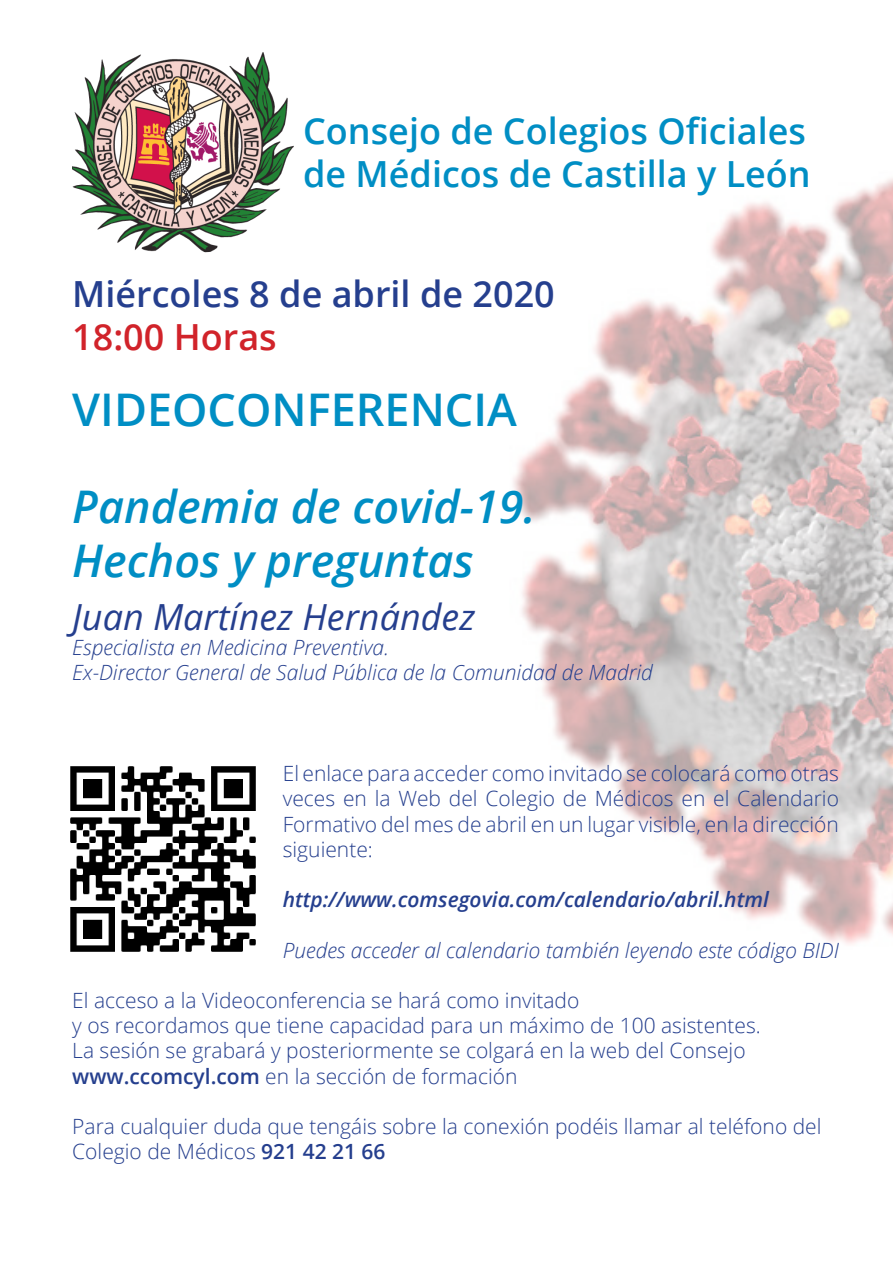
<style>
.page{position:relative;width:893px;height:1263px;background:#fff}
.page>*{position:absolute;margin:0;border:0;box-sizing:border-box;transform-origin:0 0}
.Titular{font:italic 600 45px "Open Sans";color:#008ec4}
.t1{font:600 45px "Open Sans";color:#008ec4}
.t2{font:600 36px "Open Sans";color:#008ec4}
.t3{font:600 36px "Open Sans";color:#253f8e}
.Fecha{font:italic 36px "Open Sans";color:#253f8e}
.t4{font:600 36px "Open Sans";color:#d1232a}
.Texto_Normal_sin_cur{font:300 21px/25.2px "Open Sans";color:#253f8e}
.Fecha-2{font:300 21px/25.2px "Open Sans";color:#253f8e;text-align:justify}
.Fecha-3{font:italic 300 21px "Open Sans";color:#253f8e}
.Fecha-4{font:italic 600 21px "Open Sans";color:#253f8e}
.s1{font-weight:600}
</style>
<div class="page">
<img style="left:70px;top:766px;width:186px;height:186px">
<img style="left:513px;top:178px;width:380px;height:766px">
<img style="left:72px;top:52px;width:222px;height:201px">
<p class="t2" style="left:303px;top:106px;width:504px">Consejo de Colegios Oficiales</p>
<p class="t2" style="left:303px;top:149px;width:509px">de Médicos de Castilla y León</p>
<p class="t3" style="left:72px;top:269px;width:484px">Miércoles 8 de abril de 2020</p>
<p class="t4" style="left:72px;top:312px;width:206px">18:00 Horas</p>
<p class="t1" style="left:72px;top:378px;width:446px">VIDEOCONFERENCIA</p>
<p class="Titular" style="left:72px;top:476px;width:465px">Pandemia de covid-19.</p>
<p class="Titular" style="left:72px;top:530px;width:403px">Hechos y preguntas</p>
<p class="Fecha" style="left:72px;top:592px;width:405px">Juan Martínez Hernández</p>
<p class="Fecha-3" style="left:72px;top:633px;width:318px">Especialista en Medicina Preventiva.</p>
<p class="Fecha-3" style="left:72px;top:658px;width:582px">Ex-Director General de Salud Pública de la Comunidad de Madrid</p>
<p class="Fecha-2" style="left:283px;top:760px;width:558px">El enlace para acceder como invitado se colocará como otras veces en la Web del Colegio de Médicos en el Calendario Formativo del mes de abril en un lugar visible, en la dirección siguiente:</p>
<p class="Fecha-4" style="left:283px;top:885px;width:488px">http://www.comsegovia.com/calendario/abril.html</p>
<p class="Fecha-3" style="left:283px;top:935px;width:558px">Puedes acceder al calendario también leyendo este código BIDI</p>
<p class="Texto_Normal_sin_cur" style="left:72px;top:987px;width:509px">El acceso a la Videoconferencia se hará como invitado</p>
<p class="Texto_Normal_sin_cur" style="left:72px;top:1012px;width:690px">y os recordamos que tiene capacidad para un máximo de 100 asistentes.</p>
<p class="Texto_Normal_sin_cur" style="left:72px;top:1038px;width:675px">La sesión se grabará y posteriormente se colgará en la web del Consejo</p>
<p class="Texto_Normal_sin_cur" style="left:72px;top:1063px;width:447px"><span class="s1">www.ccomcyl.com</span> en la sección de formación</p>
<p class="Texto_Normal_sin_cur" style="left:72px;top:1113px;width:751px">Para cualquier duda que tengáis sobre la conexión podéis llamar al teléfono del<br>Colegio de Médicos <span class="s1">921 42 21 66</span></p>
</div>
